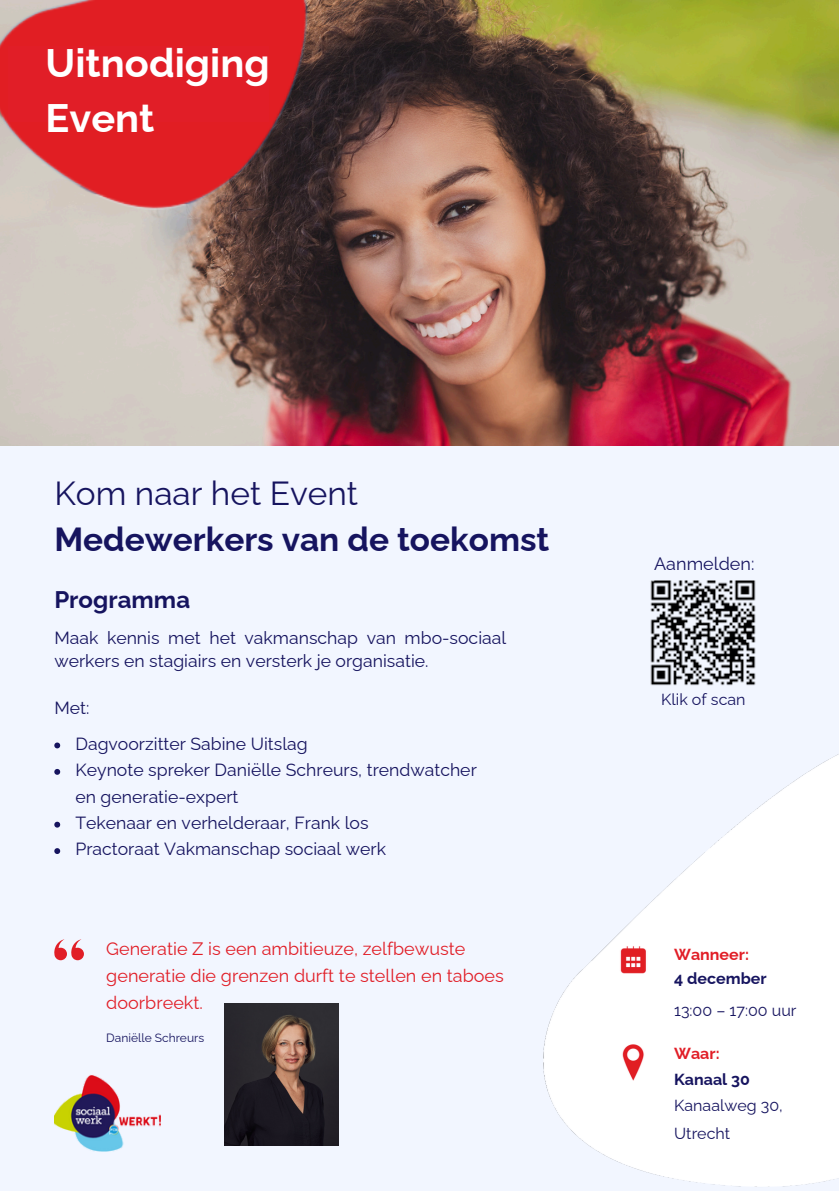
<style>
.page{position:relative;width:839px;height:1191px;background:#fff}
.page>*{position:absolute;margin:0;border:0;box-sizing:border-box;transform-origin:0 0}
.t1{font:700 39.8px/55.6px "Raleway";color:#fff}
.t2{font:700 33.4px/46.4px "Raleway";color:#16145f}
.t3{font:700 24px "Raleway";color:#16145f}
.t4{font:18px/27px "Raleway";color:#e11e27}
.t5{font:18px "Raleway";color:#16145f}
.t6{font:17.6px/26.4px "Raleway";color:#16145f}
.t7{font:16px/26.6px "Raleway";color:#16145f}
.t8{font:700 16px/24px "Raleway";color:#16145f}
.t9{font:12px "Raleway";color:#16145f}
.s1{font-weight:400}
.s2{color:#e11e27}
.s3{font-weight:700;color:#e11e27}
.s4{font-weight:700}
</style>
<div class="page">
<img style="left:0;top:0;width:838px;height:447px">
<div style="left:0;top:447px;width:838px;height:744px;background:#f2f6ff"></div>
<img style="left:543px;top:754px;width:295px;height:433px">
<img style="left:225px;top:1003px;width:114px;height:143px">
<img style="left:0;top:0;width:309px;height:213px">
<div style="left:8px;top:46px;width:260px;height:75px;background:#e11e27"></div>
<svg style="left:54px;top:939px;width:30px;height:21px"></svg>
<img style="left:650px;top:580px;width:106px;height:105px">
<svg style="left:54px;top:743px;width:6px;height:5px"></svg>
<svg style="left:54px;top:769px;width:6px;height:6px"></svg>
<svg style="left:54px;top:822px;width:6px;height:6px"></svg>
<svg style="left:54px;top:848px;width:6px;height:6px"></svg>
<img style="left:54px;top:1075px;width:107px;height:76px">
<h3 class="t1" style="left:45px;top:35px;width:226px">Uitnodiging<br>Event</h3>
<p class="t2" style="left:54px;top:470px;width:496px"><span class="s1">Kom naar het Event<br></span>Medewerkers van de toekomst</p>
<h4 class="t3" style="left:54px;top:586px;width:137px">Programma</h4>
<p class="t6" style="left:54px;top:626px;width:453px;line-height:23.4px">Maak kennis met het vakmanschap van mbo-sociaal werkers en stagiairs en versterk je organisatie.</p>
<p class="t6" style="left:54px;top:695px;width:37px">Met:</p>
<p class="t6" style="left:75px;top:730px;width:234px">Dagvoorzitter Sabine Uitslag</p>
<p class="t6" style="left:75px;top:757px;width:403px">Keynote spreker Daniëlle Schreurs, trendwatcher en generatie-expert</p>
<p class="t6" style="left:75px;top:810px;width:295px">Tekenaar en verhelderaar, Frank los</p>
<p class="t6" style="left:75px;top:836px;width:312px">Practoraat Vakmanschap sociaal werk</p>
<p class="t4" style="left:106px;top:936px;width:399px">Generatie Z is een ambitieuze, zelfbewuste generatie die grenzen durft te stellen en taboes doorbreekt.</p>
<p class="t9" style="left:106px;top:1031px;width:99px">Daniëlle Schreurs</p>
<h5 class="t5" style="left:654px;top:553px;width:102px">Aanmelden:</h5>
<p class="t7" style="left:661px;top:686px;width:86px">Klik of scan</p>
<h4 class="t8" style="left:674px;top:943px;width:94px"><span class="s2">Wanneer:<br></span>4 december</h4>
<h4 class="t7" style="left:674px;top:998px;width:124px">13:00 – 17:00 uur</h4>
<h4 class="t7" style="left:674px;top:1040px;width:110px"><span class="s3">Waar:<br></span><span class="s4">Kanaal 30<br></span>Kanaalweg 30,<br>Utrecht</h4>
</div>
